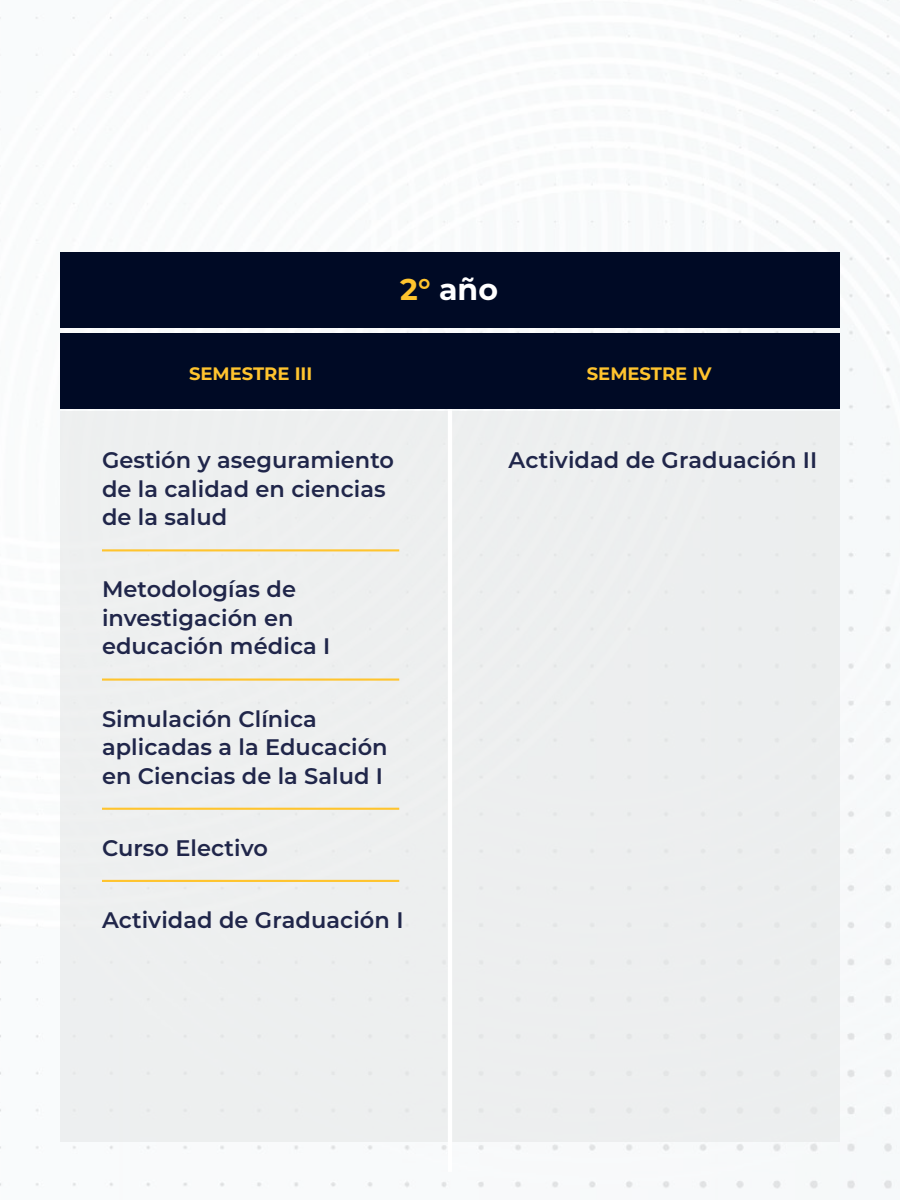
<style>
.page{position:relative;width:900px;height:1200px;background:#fff}
.page>*{position:absolute;margin:0;border:0;box-sizing:border-box;transform-origin:0 0}
.t1{font:700 30px "Montserrat";color:#fff}
.t2{font:600 22.5px/28.5px "Montserrat";letter-spacing:.005em;color:#20264a}
.t3{font:700 18px "Montserrat";color:#ffc42e}
.s1{color:#ffc42e}
</style>
<div class="page">
<img style="left:0;top:0;width:900px;height:1189px">
<div style="left:60px;top:411px;width:780px;height:731px;background:#edefef"></div>
<hr style="left:448px;top:333px;width:4px;height:839px;background:#fff">
<div style="left:60px;top:252px;width:780px;height:76px;background:#000a25"></div>
<div style="left:60px;top:333px;width:780px;height:76px;background:#000a25"></div>
<hr style="left:102px;top:549px;width:297px;height:2px;background:#ffc42e">
<hr style="left:102px;top:679px;width:297px;height:2px;background:#ffc42e">
<hr style="left:102px;top:808px;width:297px;height:2px;background:#ffc42e">
<hr style="left:102px;top:880px;width:297px;height:2px;background:#ffc42e">
<h1 class="t1" style="left:400px;top:268px;width:99px"><span class="s1">2°</span> año</h1>
<p class="t3" style="left:189px;top:361px;width:125px">SEMESTRE III</p>
<p class="t3" style="left:587px;top:361px;width:126px">SEMESTRE IV</p>
<p class="t2" style="left:102px;top:445px;width:294px">Gestión y aseguramiento de la calidad en ciencias de la salud</p>
<p class="t2" style="left:509px;top:445px;width:310px">Actividad de Graduación II</p>
<p class="t2" style="left:102px;top:574px;width:230px">Metodologías de investigación en educación médica I</p>
<p class="t2" style="left:102px;top:703px;width:287px">Simulación Clínica aplicadas a la Educación en Ciencias de la Salud I</p>
<p class="t2" style="left:102px;top:833px;width:167px">Curso Electivo</p>
<p class="t2" style="left:102px;top:905px;width:303px">Actividad de Graduación I</p>
</div>
